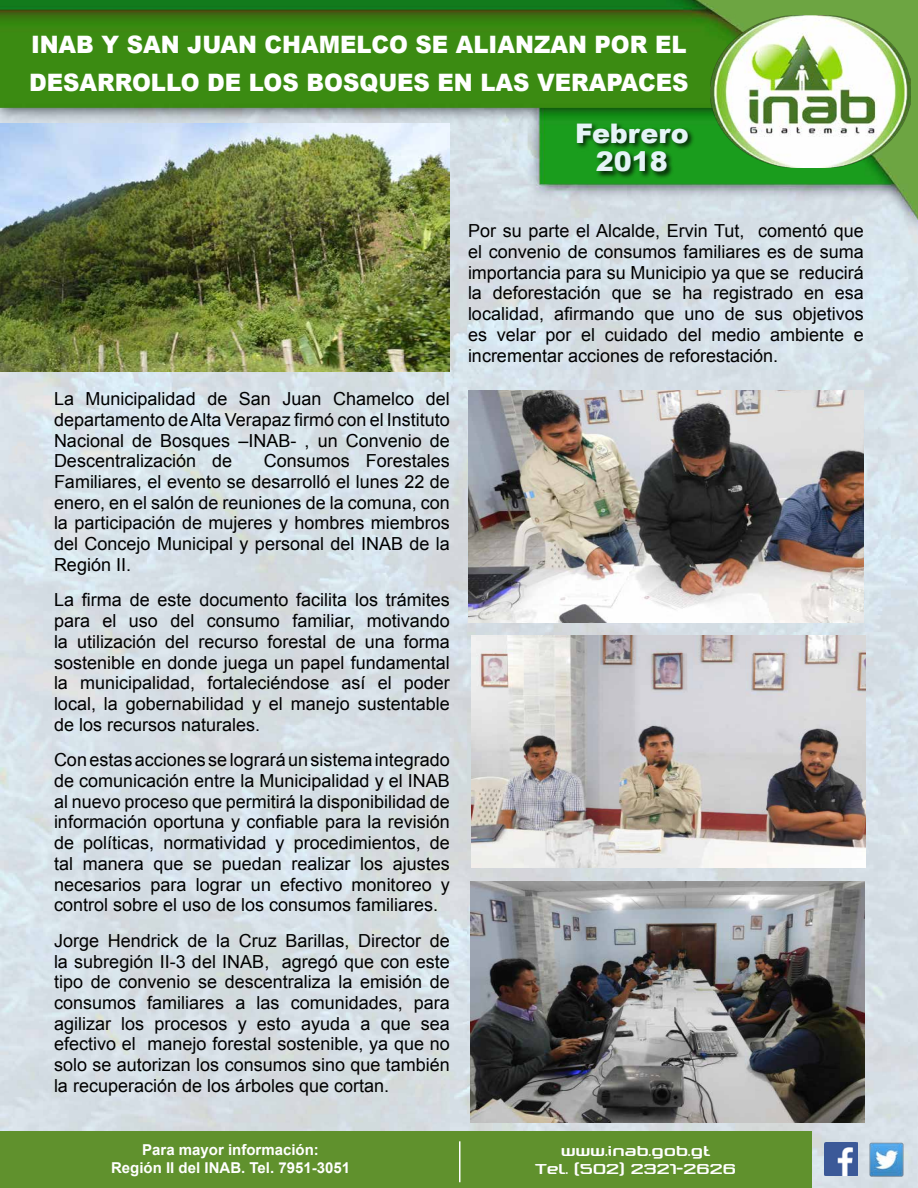
<style>
.page{position:relative;width:918px;height:1188px;background:#fff}
.page>*{position:absolute;margin:0;border:0;box-sizing:border-box;transform-origin:0 0}
.t1{font:900 27px/28.5px "Arial";color:#e5f4f7;text-align:center}
.t2{font:900 24px/37.8px "Arial";color:#fff;scale:.95 1}
.t3{font:18px/20.7px "Arial";color:#000;text-align:justify}
.t4{font:700 15px/18px "Arial";color:#fff;text-align:center}
.t5{font:15px/18px "Tektrron";color:#fff;text-align:center}
</style>
<div class="page">
<img style="left:0;top:0;width:918px;height:1188px">
<div style="left:1px;top:1132px;width:811px;height:56px;background:#60912d"></div>
<div style="left:575px;top:122px;width:120px;height:57px;background:#000;opacity:.75"></div>
<img style="left:825px;top:1143px;width:32px;height:32px">
<img style="left:869px;top:1141px;width:35px;height:36px">
<hr style="left:459px;top:1141px;width:1px;height:41px;background:#fff">
<img style="left:710px;top:16px;width:201px;height:152px">
<img style="left:0;top:123px;width:450px;height:249px">
<img style="left:468px;top:391px;width:396px;height:231px">
<img style="left:471px;top:635px;width:394px;height:233px">
<img style="left:470px;top:882px;width:394px;height:240px">
<h2 class="t2" style="left:29px;top:25px;width:696px">INAB Y SAN JUAN CHAMELCO SE ALIANZAN POR EL<br>DESARROLLO DE LOS BOSQUES EN LAS VERAPACES</h2>
<h1 class="t1" style="left:575px;top:118px;width:115px">Febrero<br>2018</h1>
<p class="t3" style="left:54px;top:388px;width:398px">La Municipalidad de San Juan Chamelco del departamento de Alta Verapaz firmó con el Instituto Nacional de Bosques –INAB- , un Convenio de Descentralización de</p>
<p class="t3" style="left:54px;top:450px;width:397px;text-indent:210px">Consumos Forestales Familiares, el evento se desarrolló el lunes 22 de enero, en el salón de reuniones de la comuna, con la participación de mujeres y hombres miembros del Concejo Municipal y personal del INAB de la Región II.</p>
<p class="t3" style="left:54px;top:590px;width:397px">La firma de este documento facilita los trámites para el uso del consumo familiar, motivando la utilización del recurso forestal de una forma sostenible en donde juega un papel fundamental la municipalidad, fortaleciéndose así el poder local, la gobernabilidad y el manejo sustentable de los recursos naturales.</p>
<p class="t3" style="left:54px;top:750px;width:397px">Con estas acciones se logrará un sistema integrado de comunicación entre la Municipalidad y el INAB al nuevo proceso que permitirá la disponibilidad de información oportuna y confiable para la revisión de políticas, normatividad y procedimientos, de tal manera que se puedan realizar los ajustes necesarios para lograr un efectivo monitoreo y control sobre el uso de los consumos familiares.</p>
<p class="t3" style="left:54px;top:930px;width:397px">Jorge Hendrick de la Cruz Barillas, Director de la subregión II-3 del INAB, agregó que con este tipo de convenio se descentraliza la emisión de consumos familiares a las comunidades, para agilizar los procesos y esto ayuda a que sea efectivo el manejo forestal sostenible, ya que no solo se autorizan los consumos sino que también la recuperación de los árboles que cortan.</p>
<p class="t3" style="left:468px;top:221px;width:397px">Por su parte el Alcalde, Ervin Tut, comentó que el convenio de consumos familiares es de suma importancia para su Municipio ya que se reducirá la deforestación que se ha registrado en esa localidad, afirmando que uno de sus objetivos es velar por el cuidado del medio ambiente e incrementar acciones de reforestación.</p>
<p class="t4" style="left:111px;top:1141px;width:240px">Para mayor información:<br>Región II del INAB. Tel. 7951-3051</p>
<p class="t5" style="left:535px;top:1141px;width:202px">www.inab.gob.gt<br>Tel. (502) 2321-2626</p>
</div>
